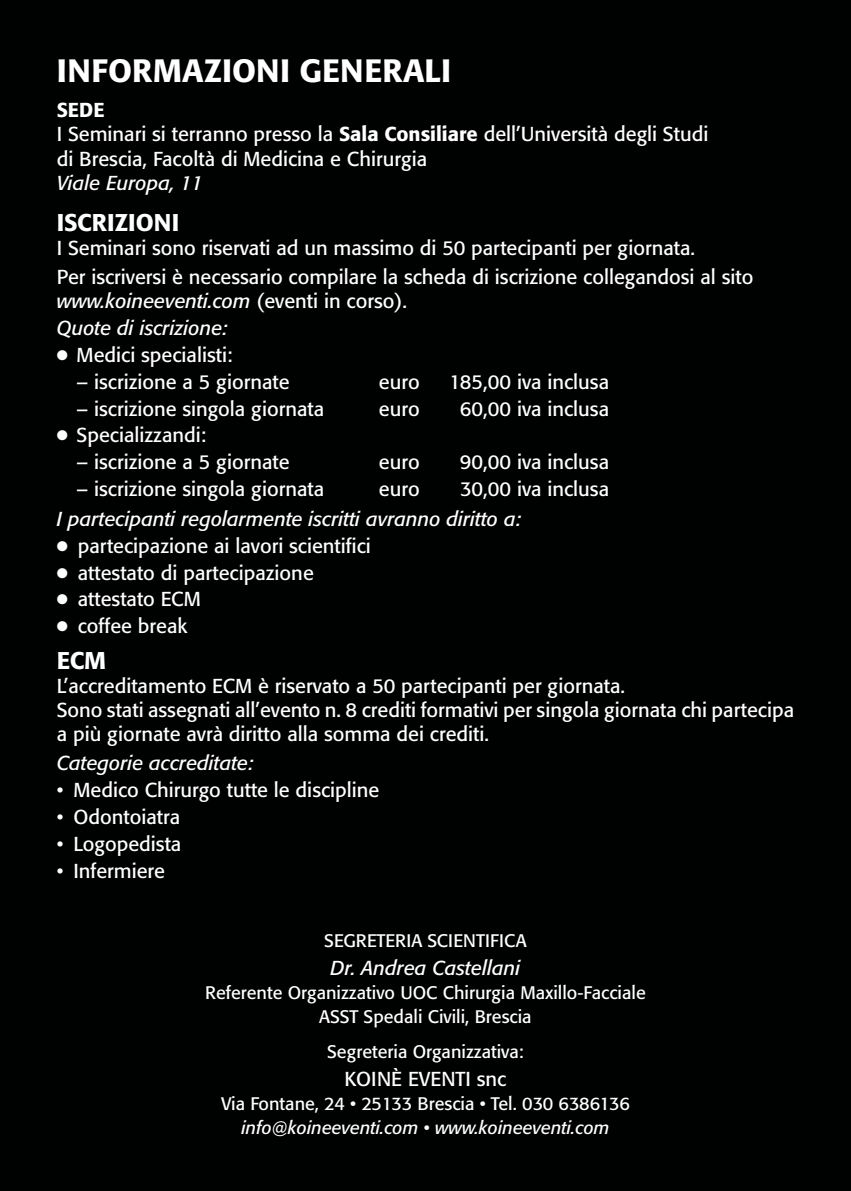
<style>
.page{position:relative;width:851px;height:1191px;background:#fff}
.page>*{position:absolute;margin:0;border:0;box-sizing:border-box;transform-origin:0 0}
.t1{font:500 32px "Formata";color:#fff}
.t2{font:500 24px "Formata";color:#fff}
.t3{font:20px/24px "Formata";color:#fff}
.t4{font:italic 20px "Formata";color:#fff}
.t5{font:500 20px "Formata";color:#fff}
.t6{font:18px "Formata";color:#fff}
.t7{font:italic 18px "Formata";color:#fff}
.s1{font-weight:500}
.s2{font-style:italic}
</style>
<div class="page">
<div style="left:0;top:0;width:850px;height:1191px;background:#000101"></div>
<p class="t1" style="left:57px;top:51px;width:396px">INFORMAZIONI GENERALI</p>
<p class="t5" style="left:57px;top:98px;width:49px">SEDE</p>
<p class="t3" style="left:57px;top:122px;width:653px">I Seminari si terranno presso la <span class="s1">Sala Consiliare</span> dell’Università degli Studi di Brescia, Facoltà di Medicina e Chirurgia</p>
<p class="t4" style="left:57px;top:170px;width:148px">Viale Europa, 11</p>
<p class="t2" style="left:57px;top:207px;width:124px">ISCRIZIONI</p>
<p class="t3" style="left:57px;top:235px;width:639px">I Seminari sono riservati ad un massimo di 50 partecipanti per giornata.</p>
<p class="t3" style="left:57px;top:265px;width:698px">Per iscriversi è necessario compilare la scheda di iscrizione collegandosi al sito <span class="s2">www.koineeventi.com</span> (eventi in corso).</p>
<p class="t4" style="left:57px;top:316px;width:172px">Quote di iscrizione:</p>
<p class="t3" style="left:57px;top:343px;width:177px">● Medici specialisti:</p>
<p class="t3" style="left:77px;top:370px;width:214px">– iscrizione a 5 giornate</p>
<p class="t3" style="left:379px;top:370px;width:42px">euro</p>
<p class="t3" style="left:449px;top:370px;width:161px">185,00 iva inclusa</p>
<p class="t3" style="left:77px;top:396px;width:249px">– iscrizione singola giornata</p>
<p class="t3" style="left:379px;top:396px;width:42px">euro</p>
<p class="t3" style="left:460px;top:396px;width:151px">60,00 iva inclusa</p>
<p class="t3" style="left:57px;top:423px;width:151px">● Specializzandi:</p>
<p class="t3" style="left:77px;top:450px;width:214px">– iscrizione a 5 giornate</p>
<p class="t3" style="left:379px;top:450px;width:42px">euro</p>
<p class="t3" style="left:460px;top:450px;width:151px">90,00 iva inclusa</p>
<p class="t3" style="left:77px;top:477px;width:249px">– iscrizione singola giornata</p>
<p class="t3" style="left:379px;top:477px;width:42px">euro</p>
<p class="t3" style="left:460px;top:477px;width:150px">30,00 iva inclusa</p>
<p class="t4" style="left:57px;top:507px;width:466px">I partecipanti regolarmente iscritti avranno diritto a:</p>
<p class="t3" style="left:57px;top:533px;width:315px">● partecipazione ai lavori scientifici</p>
<p class="t3" style="left:57px;top:560px;width:258px">● attestato di partecipazione</p>
<p class="t3" style="left:57px;top:587px;width:146px">● attestato ECM</p>
<p class="t3" style="left:57px;top:614px;width:132px">● coffee break</p>
<p class="t2" style="left:57px;top:645px;width:51px">ECM</p>
<p class="t3" style="left:57px;top:673px;width:570px">L’accreditamento ECM è riservato a 50 partecipanti per giornata.</p>
<p class="t3" style="left:57px;top:697px;width:738px">Sono stati assegnati all’evento n. 8 crediti formativi per singola giornata chi partecipa a più giornate avrà diritto alla somma dei crediti.</p>
<p class="t4" style="left:57px;top:751px;width:198px">Categorie accreditate:</p>
<p class="t3" style="left:57px;top:778px;width:324px">• Medico Chirurgo tutte le discipline</p>
<p class="t3" style="left:57px;top:805px;width:125px">• Odontoiatra</p>
<p class="t3" style="left:57px;top:831px;width:126px">• Logopedista</p>
<p class="t3" style="left:57px;top:858px;width:110px">• Infermiere</p>
<p class="t6" style="left:324px;top:929px;width:204px">SEGRETERIA SCIENTIFICA</p>
<p class="t4" style="left:330px;top:955px;width:191px">Dr. Andrea Castellani</p>
<p class="t6" style="left:205px;top:981px;width:442px">Referente Organizzativo UOC Chirurgia Maxillo-Facciale</p>
<p class="t6" style="left:319px;top:1005px;width:214px">ASST Spedali Civili, Brescia</p>
<p class="t6" style="left:327px;top:1041px;width:198px">Segreteria Organizzativa:</p>
<p class="t3" style="left:344px;top:1067px;width:163px">KOINÈ EVENTI snc</p>
<p class="t6" style="left:221px;top:1093px;width:410px">Via Fontane, 24 • 25133 Brescia • Tel. 030 6386136</p>
<p class="t7" style="left:241px;top:1117px;width:369px">info@koineeventi.com • www.koineeventi.com</p>
</div>
